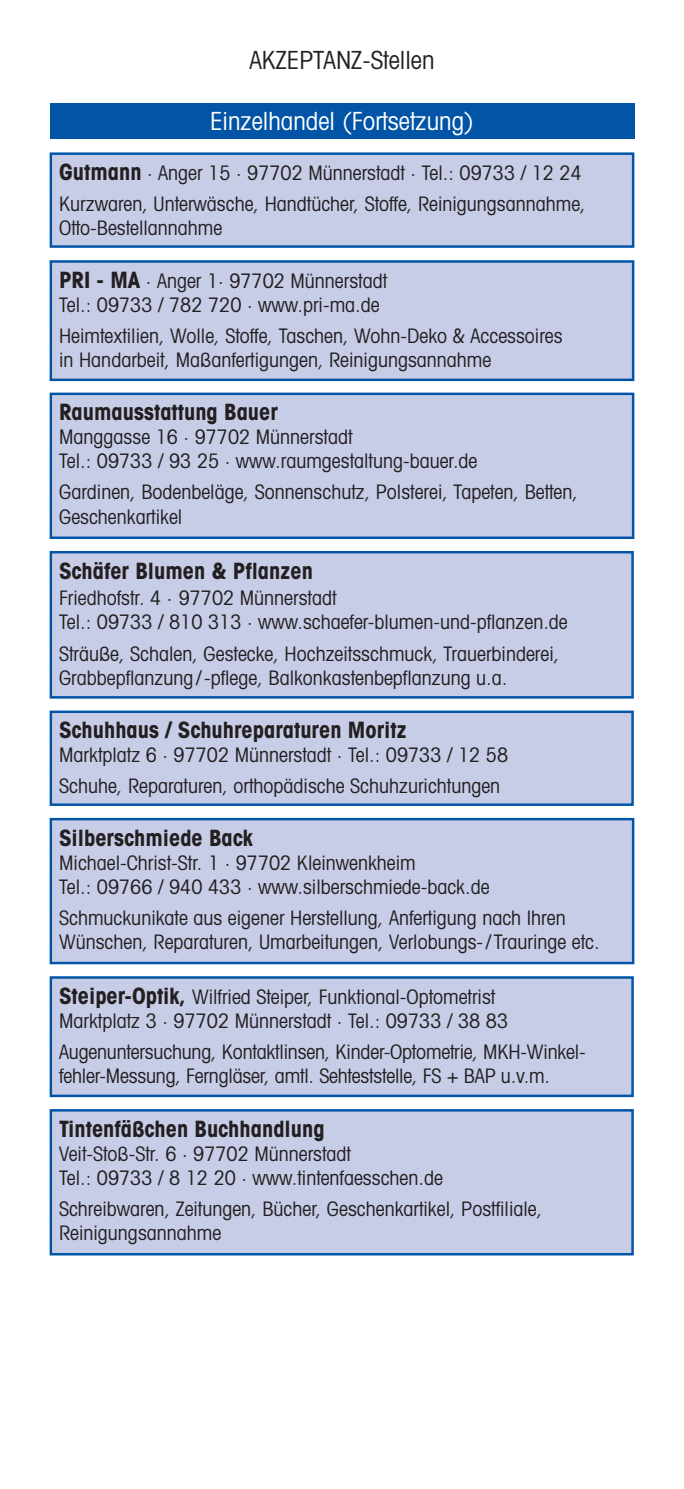
<style>
.page{position:relative;width:684px;height:1489px;background:#fff}
.page>*{position:absolute;margin:0;border:0;box-sizing:border-box;transform-origin:0 0}
.t1{font:condensed 25px "Avant Garde";color:#fff}
.t2{font:condensed 25px "Avant Garde";color:#231f20}
.t3{font:700 condensed 22.5px "Avant Garde";color:#231f20}
.t4{font:condensed 20px/24px "Avant Garde";color:#231f20}
.s1{font-weight:700;font-size:22.5px}
</style>
<div class="page">
<div style="left:51px;top:154px;width:582px;height:92px;background:#c7cde7"></div>
<div style="left:50px;top:152px;width:584px;height:96px;border:2px solid #0154a6"></div>
<div style="left:51px;top:394px;width:582px;height:143px;background:#c7cde7"></div>
<div style="left:50px;top:392px;width:584px;height:147px;border:2px solid #0154a6"></div>
<div style="left:51px;top:261px;width:582px;height:119px;background:#c7cde7"></div>
<div style="left:50px;top:260px;width:584px;height:121px;border:2px solid #0154a6"></div>
<div style="left:50px;top:103px;width:584px;height:35px;background:#0154a6"></div>
<div style="left:51px;top:819px;width:582px;height:144px;background:#c7cde7"></div>
<div style="left:50px;top:817px;width:584px;height:147px;border:2px solid #0154a6"></div>
<div style="left:51px;top:711px;width:581px;height:93px;background:#c7cde7"></div>
<div style="left:50px;top:710px;width:584px;height:95px;border:2px solid #0154a6"></div>
<div style="left:51px;top:1110px;width:581px;height:144px;background:#c7cde7"></div>
<div style="left:50px;top:1109px;width:584px;height:146px;border:2px solid #0154a6"></div>
<div style="left:51px;top:552px;width:581px;height:145px;background:#c7cde7"></div>
<div style="left:50px;top:551px;width:584px;height:147px;border:2px solid #0154a6"></div>
<div style="left:51px;top:977px;width:581px;height:118px;background:#c7cde7"></div>
<div style="left:50px;top:976px;width:584px;height:121px;border:2px solid #0154a6"></div>
<p class="t2" style="left:249px;top:45px;width:187px">AKZEPTANZ-Stellen</p>
<p class="t1" style="left:210px;top:106px;width:265px">Einzelhandel (Fortsetzung)</p>
<p class="t4" style="left:59px;top:157px;width:528px;line-height:31px"><span class="s1">Gutmann</span> · Anger 15 · 97702 Münnerstadt · Tel.: 09733 / 12 24<br>Kurzwaren, Unterwäsche, Handtücher, Stoffe, Reinigungsannahme,</p>
<p class="t4" style="left:59px;top:216px;width:165px">Otto-Bestellannahme</p>
<p class="t4" style="left:59px;top:268px;width:330px"><span class="s1">PRI - MA</span> · Anger 1· 97702 Münnerstadt<br>Tel.: 09733 / 782 720 · www.pri-ma.de</p>
<p class="t4" style="left:59px;top:323px;width:505px">Heimtextilien, Wolle, Stoffe, Taschen, Wohn-Deko &amp; Accessoires in Handarbeit, Maßanfertigungen, Reinigungsannahme</p>
<p class="t3" style="left:59px;top:398px;width:220px">Raumausstattung Bauer</p>
<p class="t4" style="left:59px;top:425px;width:420px">Manggasse 16 · 97702 Münnerstadt<br>Tel.: 09733 / 93 25 · www.raumgestaltung-bauer.de</p>
<p class="t4" style="left:59px;top:480px;width:520px">Gardinen, Bodenbeläge, Sonnenschutz, Polsterei, Tapeten, Betten,<br>Geschenkartikel</p>
<p class="t3" style="left:59px;top:556px;width:255px">Schäfer Blumen &amp; Pflanzen</p>
<p class="t4" style="left:59px;top:586px;width:510px">Friedhofstr. 4 · 97702 Münnerstadt<br>Tel.: 09733 / 810 313 · www.schaefer-blumen-und-pflanzen.de</p>
<p class="t4" style="left:59px;top:641px;width:502px">Sträuße, Schalen, Gestecke, Hochzeitsschmuck, Trauerbinderei,<br>Grabbepflanzung / -pflege, Balkonkastenbepflanzung u.a.</p>
<p class="t3" style="left:59px;top:715px;width:349px">Schuhhaus / Schuhreparaturen Moritz</p>
<p class="t4" style="left:59px;top:739px;width:451px;line-height:31px">Marktplatz 6 · 97702 Münnerstadt · Tel.: 09733 / 12 58<br>Schuhe, Reparaturen, orthopädische Schuhzurichtungen</p>
<p class="t3" style="left:59px;top:823px;width:195px">Silberschmiede Back</p>
<p class="t4" style="left:59px;top:850px;width:432px">Michael-Christ-Str. 1 · 97702 Kleinwenkheim<br>Tel.: 09766 / 940 433 · www.silberschmiede-back.de</p>
<p class="t4" style="left:59px;top:905px;width:542px">Schmuckunikate aus eigener Herstellung, Anfertigung nach Ihren<br>Wünschen, Reparaturen, Umarbeitungen, Verlobungs- / Trauringe etc.</p>
<p class="t4" style="left:59px;top:984px;width:451px"><span class="s1">Steiper-Optik,</span> Wilfried Steiper, Funktional-Optometrist<br>Marktplatz 3 · 97702 Münnerstadt · Tel.: 09733 / 38 83</p>
<p class="t4" style="left:59px;top:1039px;width:528px">Augenuntersuchung, Kontaktlinsen, Kinder-Optometrie, MKH-Winkel&shy;fehler-Messung, Ferngläser, amtl. Sehteststelle, FS + BAP u.v.m.</p>
<p class="t3" style="left:59px;top:1114px;width:267px">Tintenfäßchen Buchhandlung</p>
<p class="t4" style="left:59px;top:1141px;width:385px">Veit-Stoß-Str. 6 · 97702 Münnerstadt<br>Tel.: 09733 / 8 12 20 · www.tintenfaesschen.de</p>
<p class="t4" style="left:59px;top:1196px;width:485px">Schreibwaren, Zeitungen, Bücher, Geschenkartikel, Postfiliale,<br>Reinigungsannahme</p>
</div>
